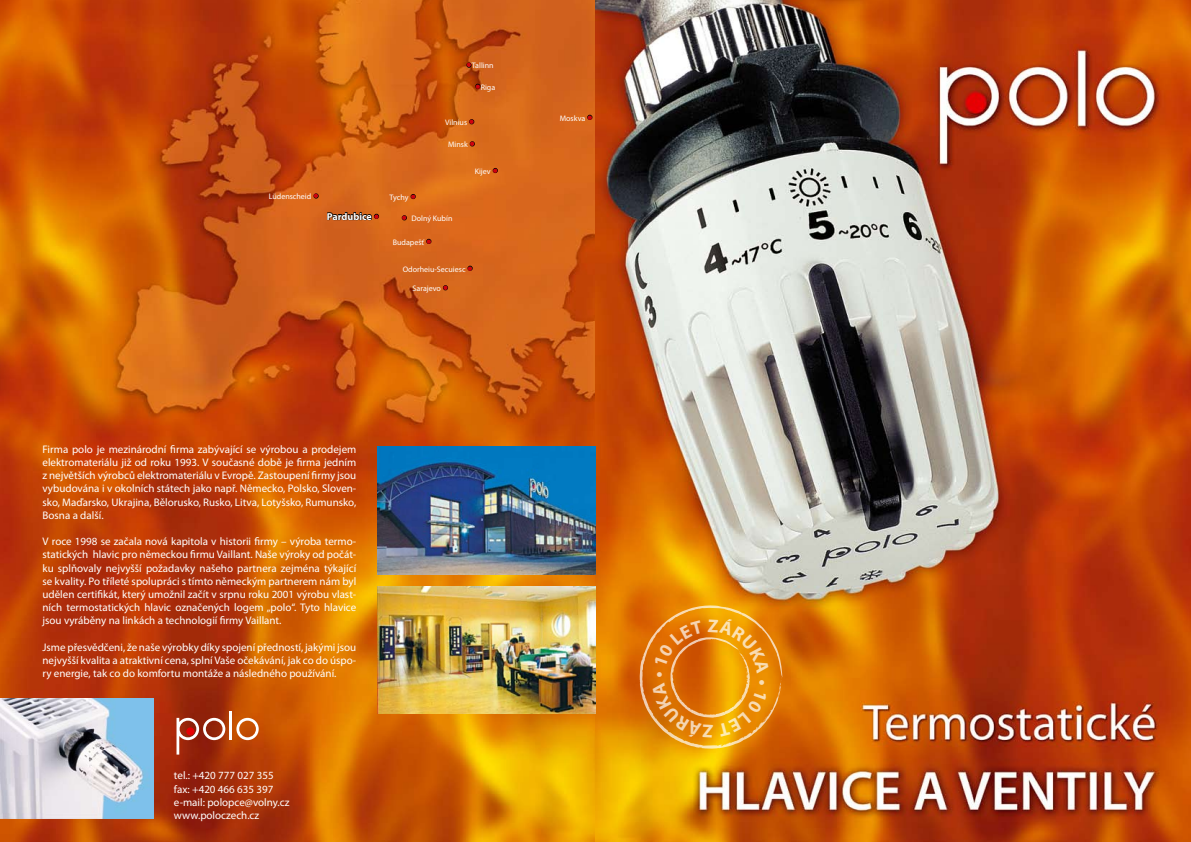
<style>
.page{position:relative;width:1191px;height:842px;background:#fff}
.page>*{position:absolute;margin:0;border:0;box-sizing:border-box;transform-origin:0 0}
.t1{font:20px "Myriad Pro";color:#d1010e}
.t2{font:11px/13.2px "Myriad Pro";color:#fff;text-align:justify}
.t3{font:700 10px "Myriad Pro";color:#fff}
.t4{font:8px "Myriad Pro";color:#fff}
.s1{font-size:20px;color:#d1010e}
.s2{font-weight:400;font-size:20px;color:#d1010e}
</style>
<div class="page">
<img style="left:0;top:0;width:595px;height:842px">
<img style="left:595px;top:0;width:596px;height:842px">
<img style="left:0;top:699px;width:154px;height:120px">
<svg style="left:236px;top:718px;width:23px;height:22px"></svg>
<svg style="left:176px;top:718px;width:49px;height:36px"></svg>
<hr style="left:229px;top:711px;width:3px;height:29px;background:#fff">
<div style="left:186px;top:727px;width:8px;height:8px;background:#e60004;border-radius:50%"></div>
<img style="left:377px;top:446px;width:218px;height:128px">
<img style="left:377px;top:586px;width:218px;height:127px">
<svg style="left:313px;top:193px;width:6px;height:6px"></svg>
<svg style="left:327px;top:205px;width:52px;height:33px"></svg>
<svg style="left:410px;top:194px;width:6px;height:5px"></svg>
<svg style="left:426px;top:239px;width:5px;height:5px"></svg>
<svg style="left:467px;top:266px;width:6px;height:5px"></svg>
<svg style="left:443px;top:285px;width:5px;height:5px"></svg>
<svg style="left:402px;top:215px;width:5px;height:5px"></svg>
<svg style="left:469px;top:119px;width:5px;height:5px"></svg>
<svg style="left:470px;top:141px;width:5px;height:5px"></svg>
<svg style="left:493px;top:168px;width:5px;height:5px"></svg>
<svg style="left:475px;top:84px;width:5px;height:5px"></svg>
<svg style="left:466px;top:63px;width:5px;height:5px"></svg>
<svg style="left:587px;top:115px;width:5px;height:5px"></svg>
<svg style="left:640px;top:605px;width:142px;height:144px"></svg>
<p class="t4" style="left:466px;top:61px;width:29px"><span class="s1">•</span>Tallinn</p>
<p class="t4" style="left:475px;top:82px;width:22px"><span class="s1">•</span>Riga</p>
<p class="t4" style="left:269px;top:192px;width:44px">Lüdenscheid</p>
<h1 class="t1" style="left:313px;top:182px;width:7px">•</h1>
<p class="t3" style="left:327px;top:210px;width:54px">Pardubice <span class="s2">•</span></p>
<p class="t4" style="left:445px;top:117px;width:23px">Vilnius</p>
<h1 class="t1" style="left:469px;top:108px;width:7px">•</h1>
<p class="t4" style="left:448px;top:139px;width:21px">Minsk</p>
<h1 class="t1" style="left:469px;top:130px;width:7px">•</h1>
<p class="t4" style="left:475px;top:166px;width:18px">Kijev</p>
<h1 class="t1" style="left:492px;top:157px;width:7px">•</h1>
<p class="t4" style="left:389px;top:192px;width:21px">Tychy</p>
<h1 class="t1" style="left:410px;top:183px;width:7px">•</h1>
<p class="t4" style="left:393px;top:237px;width:33px">Budapešť</p>
<h1 class="t1" style="left:426px;top:228px;width:7px">•</h1>
<p class="t4" style="left:403px;top:264px;width:64px">Odorheiu-Secuiesc</p>
<h1 class="t1" style="left:467px;top:254px;width:7px">•</h1>
<p class="t4" style="left:412px;top:283px;width:30px">Sarajevo</p>
<h1 class="t1" style="left:443px;top:274px;width:7px">•</h1>
<p class="t4" style="left:401px;top:213px;width:52px"><span class="s1">•</span> Dolný Kubín</p>
<p class="t2" style="left:43px;top:442px;width:315px">Firma polo je mezinárodní firma zabývající se výrobou a prodejem elektromateriálu již od roku 1993. V současné době je firma jedním z největších výrobců elektromateriálu v Evropě. Zastoupení firmy jsou vybudována i v okolních státech jako např. Německo, Polsko, Sloven&shy;sko, Maďarsko, Ukrajina, Bělorusko, Rusko, Litva, Lotyšsko, Rumunsko, Bosna a další.</p>
<p class="t2" style="left:43px;top:535px;width:315px">V roce 1998 se začala nová kapitola v historii firmy – výroba termo&shy;statických hlavic pro německou firmu Vaillant. Naše výroky od počát&shy;ku splňovaly nejvyšší požadavky našeho partnera zejména týkající se kvality. Po tříleté spolupráci s tímto německým partnerem nám byl udělen certifikát, který umožnil začít v srpnu roku 2001 výrobu vlast&shy;ních termostatických hlavic označených logem „polo“. Tyto hlavice jsou vyráběny na linkách a technologií firmy Vaillant.</p>
<p class="t2" style="left:43px;top:640px;width:315px">Jsme přesvědčeni, že naše výrobky díky spojení předností, jakými jsou nejvyšší kvalita a atraktivní cena, splní Vaše očekávání, jak co do úspo&shy;ry energie, tak co do komfortu montáže a následného používání.</p>
<p class="t2" style="left:174px;top:769px;width:117px;text-align:left">tel.: +420 777 027 355 fax: +420 466 635 397 e-mail: polopce@volny.cz www.poloczech.cz</p>
<p class="t4" style="left:560px;top:113px;width:27px">Moskva</p>
<h1 class="t1" style="left:587px;top:104px;width:7px">•</h1>
</div>
